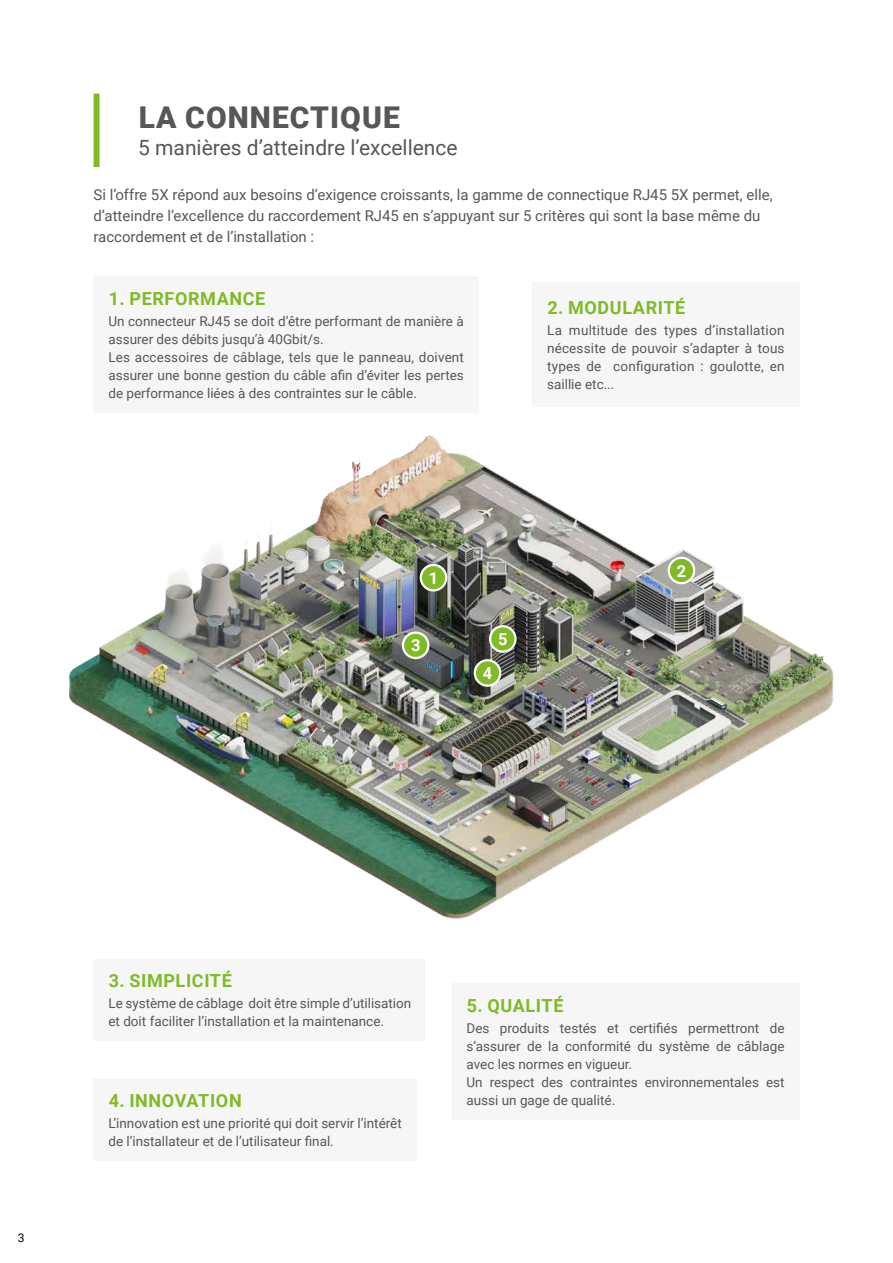
<style>
.page{position:relative;width:893px;height:1263px;background:#fff}
.page>*{position:absolute;margin:0;border:0;box-sizing:border-box;transform-origin:0 0}
.t1{font:900 30px "Roboto";letter-spacing:.035em;color:#575756}
.t2{font:21px "Roboto";color:#575756}
.t3{font:700 18px "Roboto";letter-spacing:.035em;color:#80ba27}
.t4{font:700 16.5px "Roboto";color:#fff}
.t5{font:15px/21px "Roboto";color:#575756}
.t6{font:13.5px/18px "Roboto";color:#575756}
.t7{font:12px "Roboto";color:#000}
</style>
<div class="page">
<img style="left:69px;top:435px;width:764px;height:484px">
<div style="left:94px;top:277px;width:385px;height:136px;background:#f6f6f6"></div>
<div style="left:532px;top:283px;width:267px;height:124px;background:#f6f6f6"></div>
<div style="left:452px;top:984px;width:347px;height:136px;background:#f6f6f6"></div>
<div style="left:94px;top:959px;width:332px;height:82px;background:#f6f6f6"></div>
<div style="left:94px;top:1078px;width:323px;height:82px;background:#f6f6f6"></div>
<div style="left:421px;top:565px;width:25px;height:25px;background:#80ba27;border-radius:50%"></div>
<div style="left:420px;top:564px;width:27px;height:27px;border:2px solid #fff;border-radius:50%"></div>
<div style="left:669px;top:558px;width:25px;height:25px;background:#80ba27;border-radius:50%"></div>
<div style="left:668px;top:557px;width:27px;height:27px;border:2px solid #fff;border-radius:50%"></div>
<div style="left:403px;top:633px;width:25px;height:25px;background:#80ba27;border-radius:50%"></div>
<div style="left:402px;top:631px;width:27px;height:28px;border:2px solid #fff;border-radius:50%"></div>
<div style="left:475px;top:660px;width:25px;height:26px;background:#80ba27;border-radius:50%"></div>
<div style="left:474px;top:659px;width:27px;height:28px;border:2px solid #fff;border-radius:50%"></div>
<div style="left:490px;top:626px;width:25px;height:26px;background:#80ba27;border-radius:50%"></div>
<div style="left:489px;top:625px;width:28px;height:28px;border:2px solid #fff;border-radius:50%"></div>
<div style="left:94px;top:94px;width:6px;height:73px;background:#80ba27"></div>
<h1 class="t1" style="left:139px;top:96px;width:263px">LA CONNECTIQUE</h1>
<h2 class="t2" style="left:138px;top:133px;width:321px">5 manières d’atteindre l’excellence</h2>
<p class="t5" style="left:93px;top:184px;width:681px">Si l’offre 5X répond aux besoins d’exigence croissants, la gamme de connectique RJ45 5X permet, elle, d’atteindre l’excellence du raccordement RJ45 en s’appuyant sur 5 critères qui sont la base même du raccordement et de l’installation :</p>
<h3 class="t3" style="left:109px;top:286px;width:158px">1. PERFORMANCE</h3>
<p class="t6" style="left:108px;top:312px;width:357px">Un connecteur RJ45 se doit d’être performant de manière à assurer des débits jusqu’à 40Gbit/s.<br>Les accessoires de câblage, tels que le panneau, doivent assurer une bonne gestion du câble afin d’éviter les pertes de performance liées à des contraintes sur le câble.</p>
<h3 class="t3" style="left:547px;top:295px;width:139px">2. MODULARITÉ</h3>
<p class="t6" style="left:547px;top:321px;width:239px;text-align:justify">La multitude des types d’installation nécessite de pouvoir s’adapter à tous types de configuration : goulotte, en saillie etc...</p>
<p class="t4" style="left:429px;top:566px;width:11px">1</p>
<p class="t4" style="left:411px;top:634px;width:11px">3</p>
<p class="t4" style="left:498px;top:628px;width:11px">5</p>
<p class="t4" style="left:483px;top:662px;width:11px">4</p>
<p class="t4" style="left:677px;top:559px;width:11px">2</p>
<p class="t7" style="left:18px;top:1229px;width:8px">3</p>
<h3 class="t3" style="left:109px;top:968px;width:125px">3. SIMPLICITÉ</h3>
<p class="t6" style="left:108px;top:994px;width:304px">Le système de câblage doit être simple d’utilisation et doit faciliter l’installation et la maintenance.</p>
<h3 class="t3" style="left:109px;top:1087px;width:134px">4. INNOVATION</h3>
<p class="t6" style="left:108px;top:1113px;width:295px">L’innovation est une priorité qui doit servir l’intérêt de l’installateur et de l’utilisateur final.</p>
<h3 class="t3" style="left:467px;top:993px;width:98px">5. QUALITÉ</h3>
<p class="t6" style="left:466px;top:1019px;width:320px">Des produits testés et certifiés permettront de s’assurer de la conformité du système de câblage avec les normes en vigueur.<br>Un respect des contraintes environnementales est aussi un gage de qualité.</p>
</div>
